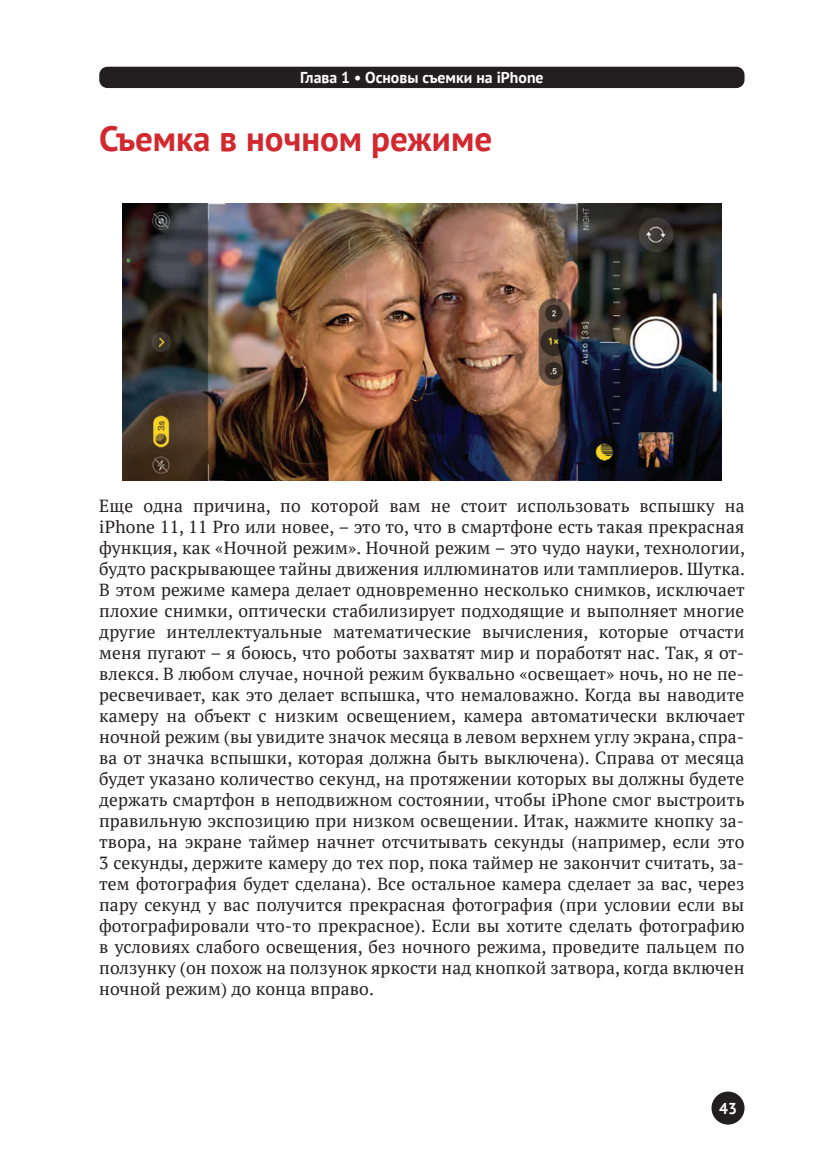
<style>
.page{position:relative;width:819px;height:1166px;background:#fff}
.page>*{position:absolute;margin:0;border:0;box-sizing:border-box;transform-origin:0 0}
.t1{font:700 35px "PT Sans";color:#d2282f}
.t2{font:17.5px/21px "PT Serif";letter-spacing:.01em;color:#231f20;text-align:justify}
.t3{font:700 15.75px "PT Sans";color:#fff}
.t4{font:700 15.75px "PT Sans";color:#fff}
</style>
<div class="page">
<div style="left:99px;top:67px;width:645px;height:21px;background:#231f20;border-radius:8px"></div>
<div style="left:711px;top:1091px;width:33px;height:33px;background:#231f20;border-radius:50%"></div>
<img style="left:122px;top:204px;width:599px;height:277px">
<p class="t3" style="left:300px;top:68px;width:245px">Глава 1 • Основы съемки на iPhone</p>
<p class="t1" style="left:99px;top:116px;width:394px">Съемка в ночном режиме</p>
<p class="t2" style="left:99px;top:495px;width:647px">Еще одна причина, по которой вам не стоит использовать вспышку на iPhone 11, 11 Pro или новее, – это то, что в смартфоне есть такая прекрасная функция, как «Ночной режим». Ночной режим – это чудо науки, технологии, будто раскрывающее тайны движения иллюминатов или тамплиеров. Шутка.<br>В этом режиме камера делает одновременно несколько снимков, исключает плохие снимки, оптически стабилизирует подходящие и выполняет многие другие интеллектуальные математические вычисления, которые отчасти меня пугают – я боюсь, что роботы захватят мир и поработят нас. Так, я от&shy;влекся. В любом случае, ночной режим буквально «освещает» ночь, но не пе&shy;ресвечивает, как это делает вспышка, что немаловажно. Когда вы наводите камеру на объект с низким освещением, камера автоматически включает ночной режим (вы увидите значок месяца в левом верхнем углу экрана, спра&shy;ва от значка вспышки, которая должна быть выключена). Справа от месяца будет указано количество секунд, на протяжении которых вы должны будете держать смартфон в неподвижном состоянии, чтобы iPhone смог выстроить правильную экспозицию при низком освещении. Итак, нажмите кнопку за&shy;твора, на экране таймер начнет отсчитывать секунды (например, если это 3 секунды, держите камеру до тех пор, пока таймер не закончит считать, за&shy;тем фотография будет сделана). Все остальное камера сделает за вас, через пару секунд у вас получится прекрасная фотография (при условии если вы фотографировали что-то прекрасное). Если вы хотите сделать фотографию в условиях слабого освещения, без ночного режима, проведите пальцем по ползунку (он похож на ползунок яркости над кнопкой затвора, когда включен ночной режим) до конца вправо.</p>
<p class="t4" style="left:719px;top:1098px;width:19px">43</p>
</div>
